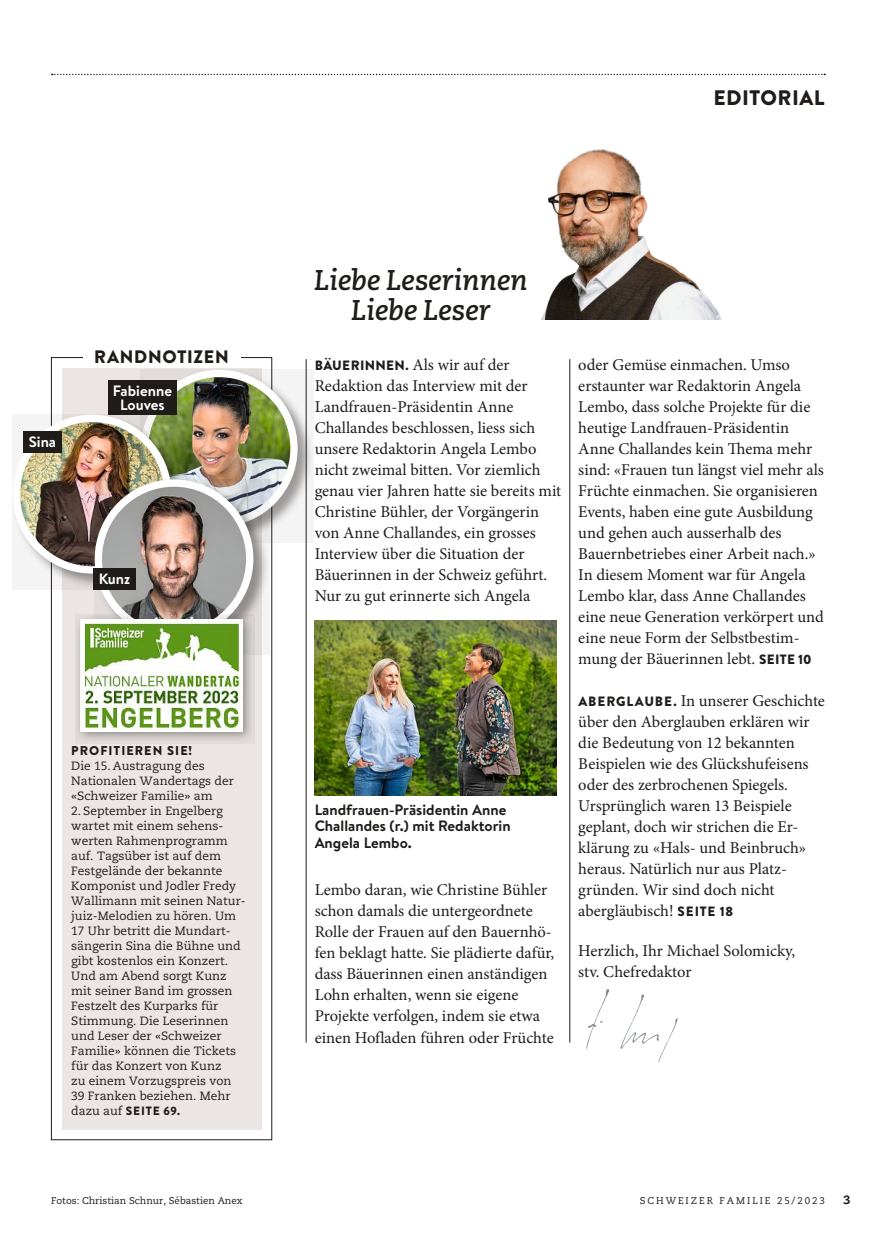
<style>
.page{position:relative;width:893px;height:1234px;background:#fff}
.page>*{position:absolute;margin:0;border:0;box-sizing:border-box;transform-origin:0 0}
.t1{font:28.5px/30px "Caecilia Bold Italic OV BGBENP";color:#1f1c1a;text-align:center}
.t2{font:21px "Brandon Grotesque Black OV BGBENM";letter-spacing:.02em;color:#1f1c1a}
.t3{font:18px "Brandon Text Black OV BGBENJ";letter-spacing:.04em;color:#1f1c1a}
.t4{font:16.5px/21px "Minion Pro Regular OV BGBENL";color:#1f1c1a}
.t5{font:15px/16.5px "Brandon Text Bold OV BGBENO";color:#1f1c1a}
.t6{font:15px/13.5px "Brandon Text Bold OV BGBENO";color:#fff;text-align:center}
.t7{font:12.75px "Brandon Text Black OV BGBENJ";letter-spacing:.08em;color:#1f1c1a}
.t8{font:12px/15px "Caecilia Roman OV BGBENK";color:#1f1c1a}
.t9{font:12px "Brandon Grotesque Black OV BGBENM";letter-spacing:.06em;color:#1f1c1a}
.t10{font:12px "Caecilia Heavy OV BGBENQ";color:#1f1c1a}
.t11{font:9.75px "Caecilia Roman OV BGBENK";color:#1f1c1a}
.t12{font:9.75px "Caecilia Roman OV BGBENK";letter-spacing:.2em;color:#1f1c1a}
.s1{font-family:"Caecilia Roman OV BGBENK"}
.s2{font-family:"Brandon Grotesque Black OV BGBENM";font-size:13.5px}
</style>
<div class="page">
<div style="left:62px;top:368px;width:199px;height:761px;background:#ebe6e3"></div>
<div style="left:140px;top:369px;width:174px;height:174px;background:#1f1c1a;opacity:.45"></div>
<img style="left:145px;top:373px;width:149px;height:150px;border-radius:50%">
<div style="left:141px;top:370px;width:157px;height:156px;border:7px solid #fff;border-radius:50%"></div>
<div style="left:12px;top:414px;width:176px;height:175px;background:#1f1c1a;opacity:.45"></div>
<img style="left:16px;top:418px;width:152px;height:151px;border-radius:50%">
<div style="left:13px;top:414px;width:158px;height:159px;border:7px solid #fff;border-radius:50%"></div>
<div style="left:94px;top:478px;width:176px;height:176px;background:#1f1c1a;opacity:.45"></div>
<img style="left:98px;top:483px;width:152px;height:130px">
<div style="left:95px;top:479px;width:158px;height:159px;border:7px solid #fff;border-radius:50%"></div>
<div style="left:75px;top:613px;width:179px;height:130px;background:#1f1c1a;opacity:.45"></div>
<img style="left:81px;top:619px;width:162px;height:112px">
<img style="left:315px;top:620px;width:241px;height:174px">
<svg style="left:52px;top:74px;width:773px;height:1px"></svg>
<img style="left:541px;top:148px;width:181px;height:171px">
<img style="left:586px;top:989px;width:92px;height:72px">
<hr style="left:306px;top:359px;width:1px;height:683px;background:#1f1c1a">
<hr style="left:570px;top:359px;width:1px;height:683px;background:#1f1c1a">
<div style="left:108px;top:380px;width:68px;height:34px;background:#1f1c1a"></div>
<div style="left:23px;top:431px;width:39px;height:21px;background:#1f1c1a"></div>
<div style="left:93px;top:568px;width:43px;height:21px;background:#1f1c1a"></div>
<p class="t3" style="left:94px;top:346px;width:136px">RANDNOTIZEN</p>
<p class="t6" style="left:29px;top:435px;width:29px">Sina</p>
<p class="t6" style="left:113px;top:384px;width:61px">Fabienne<br>Louves</p>
<p class="t6" style="left:99px;top:572px;width:33px">Kunz</p>
<p class="t7" style="left:71px;top:743px;width:122px">PROFITIEREN SIE!</p>
<p class="t8" style="left:71px;top:758px;width:164px">Die 15. Austragung des<br>Nationalen Wandertags der «Schweizer Familie» am</p>
<p class="t8" style="left:71px;top:803px;width:176px">2. September in Engelberg wartet mit einem sehens&shy;werten Rahmenprogramm auf. Tagsüber ist auf dem<br>Festgelände der bekannte<br>Komponist und Jodler Fredy<br>Wallimann mit seinen Natur&shy;juiz-Melodien zu hören. Um<br>17 Uhr betritt die Mundart&shy;sängerin Sina die Bühne und gibt kostenlos ein Konzert.<br>Und am Abend sorgt Kunz mit seiner Band im grossen<br>Festzelt des Kurparks für<br>Stimmung. Die Leserinnen und Leser der «Schweizer<br>Familie» können die Tickets für das Konzert von Kunz<br>zu einem Vorzugspreis von<br>39 Franken beziehen. Mehr</p>
<p class="t9" style="left:71px;top:1103px;width:110px"><span class="s1">dazu auf</span> SEITE 69.</p>
<p class="t11" style="left:51px;top:1194px;width:193px">Fotos: Christian Schnur, Sébastien Anex</p>
<p class="t2" style="left:713px;top:85px;width:113px">EDITORIAL</p>
<h1 class="t1" style="left:314px;top:265px;width:215px">Liebe Leserinnen<br>Liebe Leser</h1>
<p class="t4" style="left:315px;top:353px;width:248px"><span class="s2">BÄUERINNEN.</span> Als wir auf der Redaktion das Interview mit der Landfrauen-Präsidentin Anne Challandes beschlossen, liess sich unsere Redaktorin Angela Lembo nicht zweimal bitten. Vor ziemlich genau vier Jahren hatte sie bereits mit Christine Bühler, der Vorgängerin von Anne Challandes, ein grosses Interview über die Situation der Bäuerinnen in der Schweiz geführt.<br>Nur zu gut erinnerte sich Angela</p>
<p class="t5" style="left:315px;top:801px;width:197px">Landfrauen-Präsidentin Anne<br>Challandes (r.) mit Redaktorin<br>Angela Lembo.</p>
<p class="t4" style="left:315px;top:879px;width:241px">Lembo daran, wie Christine Bühler schon damals die untergeordnete Rolle der Frauen auf den Bauernhö&shy;fen beklagt hatte. Sie plädierte dafür, dass Bäuerinnen einen anständigen Lohn erhalten, wenn sie eigene Projekte verfolgen, indem sie etwa einen Hofladen führen oder Früchte</p>
<p class="t4" style="left:578px;top:353px;width:247px">oder Gemüse einmachen. Umso erstaunter war Redaktorin Angela Lembo, dass solche Projekte für die heutige Landfrauen-Präsidentin Anne Challandes kein Thema mehr sind: «Frauen tun längst viel mehr als Früchte einmachen. Sie organisieren Events, haben eine gute Ausbildung und gehen auch ausserhalb des Bauernbetriebes einer Arbeit nach.» In diesem Moment war für Angela Lembo klar, dass Anne Challandes eine neue Generation verkörpert und eine neue Form der Selbstbestim&shy;mung der Bäuerinnen lebt. <span class="s2">SEITE 10</span></p>
<p class="t4" style="left:578px;top:689px;width:248px"><span class="s2">ABERGLAUBE.</span> In unserer Geschichte über den Aberglauben erklären wir die Bedeutung von 12 bekannten<br>Beispielen wie des Glückshufeisens oder des zerbrochenen Spiegels.<br>Ursprünglich waren 13 Beispiele geplant, doch wir strichen die Er&shy;klärung zu «Hals- und Beinbruch» heraus. Natürlich nur aus Platz&shy;gründen. Wir sind doch nicht abergläubisch! <span class="s2">SEITE 18</span></p>
<p class="t4" style="left:578px;top:939px;width:218px">Herzlich, Ihr Michael Solomicky, stv. Chefredaktor</p>
<p class="t12" style="left:640px;top:1194px;width:187px">SCHWEIZER FAMILIE 25/2023</p>
<p class="t10" style="left:843px;top:1192px;width:9px">3</p>
</div>
